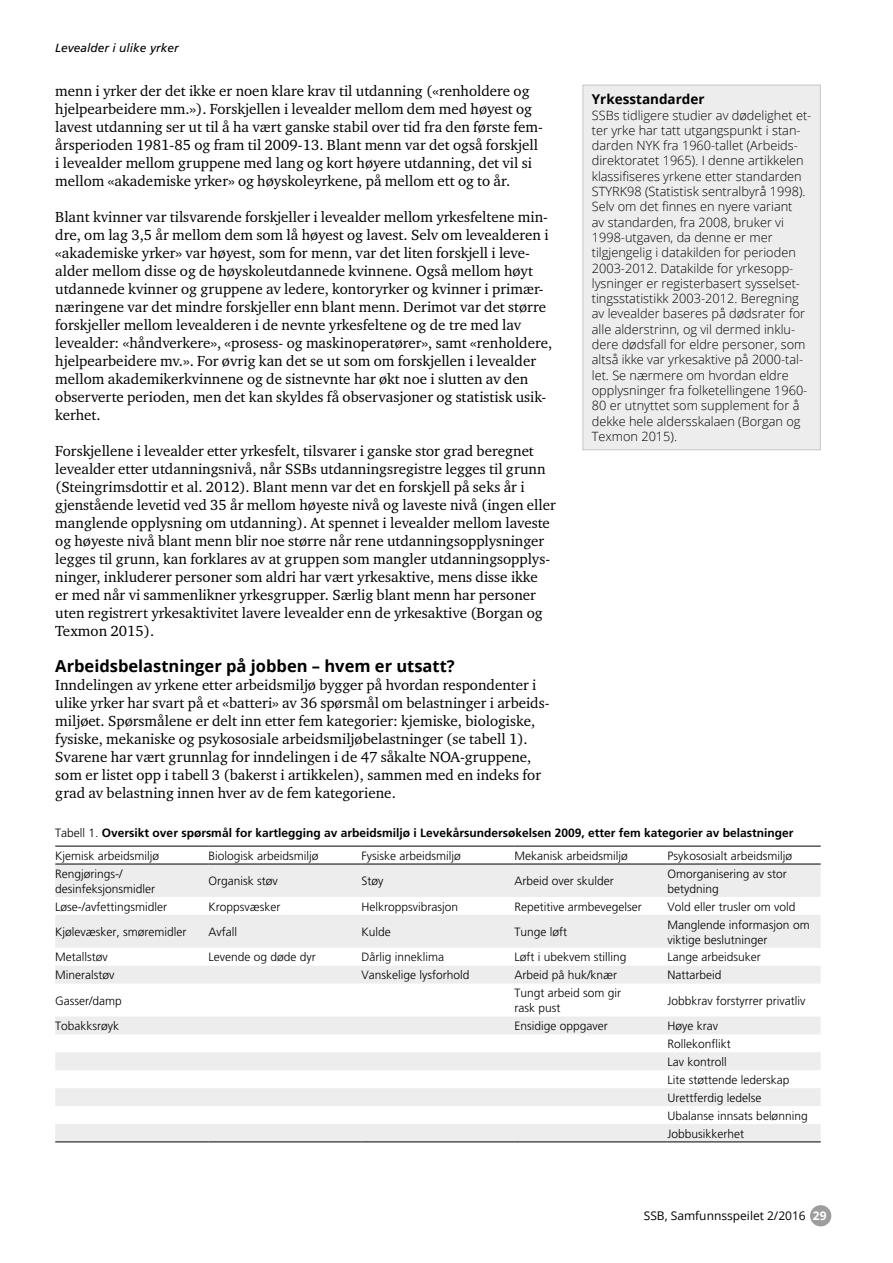
<style>
.page{position:relative;width:893px;height:1263px;background:#fff}
.page>*{position:absolute;margin:0;border:0;box-sizing:border-box;transform-origin:0 0}
.t1{font:700 16.5px "Open Sans";color:#000}
.t2{font:15px/18px "Charter ITC Std";color:#000}
.t3{font:700 13.5px "Open Sans";color:#000}
.t4{font:300 12.75px/15.3px "Open Sans";color:#000}
.t5{font:300 12px/17.9px "Frutiger";color:#000}
.t6{font:700 12px/22.5px "Frutiger";color:#000}
.t7{font:12px "Open Sans";color:#000}
.t8{font:italic 12px "Frutiger";color:#000}
.s1{font-weight:300}
.s2{font-weight:700;color:#fff}
</style>
<div class="page">
<div style="left:810px;top:1205px;width:21px;height:21px;background:#9d9d9c;border-radius:50%"></div>
<div style="left:583px;top:85px;width:237px;height:365px;background:#ededed"></div>
<div style="left:583px;top:85px;width:238px;height:365px;border:1px solid #c6c6c6"></div>
<svg style="left:55px;top:865px;width:766px;height:276px;fill:#ededed"></svg>
<hr style="left:55px;top:1141px;width:153px;height:1px;background:#000">
<hr style="left:208px;top:1141px;width:153px;height:1px;background:#000">
<hr style="left:361px;top:1141px;width:153px;height:1px;background:#000">
<hr style="left:514px;top:1141px;width:154px;height:1px;background:#000">
<hr style="left:668px;top:1141px;width:153px;height:1px;background:#000">
<hr style="left:55px;top:846px;width:153px;height:1px;background:#000">
<hr style="left:208px;top:846px;width:153px;height:1px;background:#000">
<hr style="left:361px;top:846px;width:153px;height:1px;background:#000">
<hr style="left:514px;top:846px;width:154px;height:1px;background:#000">
<hr style="left:668px;top:846px;width:153px;height:1px;background:#000">
<hr style="left:55px;top:864px;width:153px;height:1px;background:#000">
<hr style="left:208px;top:864px;width:153px;height:1px;background:#000">
<hr style="left:361px;top:864px;width:153px;height:1px;background:#000">
<hr style="left:514px;top:864px;width:154px;height:1px;background:#000">
<hr style="left:668px;top:864px;width:153px;height:1px;background:#000">
<p class="t8" style="left:55px;top:40px;width:125px">Levealder i ulike yrker</p>
<p class="t2" style="left:55px;top:82px;width:489px">menn i yrker der det ikke er noen klare krav til utdanning («renholdere og hjelpearbeidere mm.»). Forskjellen i levealder mellom dem med høyest og lavest utdanning ser ut til å ha vært ganske stabil over tid fra den første fem&shy;årsperioden 1981-85 og fram til 2009-13. Blant menn var det også forskjell i levealder mellom gruppene med lang og kort høyere utdanning, det vil si mellom «akademiske yrker» og høyskoleyrkene, på mellom ett og to år.</p>
<p class="t2" style="left:55px;top:208px;width:499px">Blant kvinner var tilsvarende forskjeller i levealder mellom yrkesfeltene min&shy;dre, om lag 3,5 år mellom dem som lå høyest og lavest. Selv om levealderen i «akademiske yrker» var høyest, som for menn, var det liten forskjell i leve&shy;alder mellom disse og de høyskoleutdannede kvinnene. Også mellom høyt utdannede kvinner og gruppene av ledere, kontoryrker og kvinner i primær&shy;næringene var det mindre forskjeller enn blant menn. Derimot var det større forskjeller mellom levealderen i de nevnte yrkesfeltene og de tre med lav levealder: «håndverkere», «prosess- og maskinoperatører», samt «renholdere, hjelpearbeidere mv.». For øvrig kan det se ut som om forskjellen i levealder mellom akademikerkvinnene og de sistnevnte har økt noe i slutten av den observerte perioden, men det kan skyldes få observasjoner og statistisk usik&shy;kerhet.</p>
<p class="t2" style="left:55px;top:442px;width:502px">Forskjellene i levealder etter yrkesfelt, tilsvarer i ganske stor grad beregnet levealder etter utdanningsnivå, når SSBs utdanningsregistre legges til grunn (Steingrimsdottir et al. 2012). Blant menn var det en forskjell på seks år i gjenstående levetid ved 35 år mellom høyeste nivå og laveste nivå (ingen eller manglende opplysning om utdanning). At spennet i levealder mellom laveste og høyeste nivå blant menn blir noe større når rene utdanningsopplysninger legges til grunn, kan forklares av at gruppen som mangler utdanningsopplys&shy;ninger, inkluderer personer som aldri har vært yrkesaktive, mens disse ikke<br>er med når vi sammenlikner yrkesgrupper. Særlig blant menn har personer uten registrert yrkesaktivitet lavere levealder enn de yrkesaktive (Borgan og Texmon 2015).</p>
<p class="t1" style="left:55px;top:654px;width:401px">Arbeidsbelastninger på jobben – hvem er utsatt?</p>
<p class="t2" style="left:55px;top:676px;width:496px">Inndelingen av yrkene etter arbeidsmiljø bygger på hvordan respondenter i ulike yrker har svart på et «batteri» av 36 spørsmål om belastninger i arbeids&shy;miljøet. Spørsmålene er delt inn etter fem kategorier: kjemiske, biologiske, fysiske, mekaniske og psykososiale arbeidsmiljøbelastninger (se tabell 1).<br>Svarene har vært grunnlag for inndelingen i de 47 såkalte NOA-gruppene, som er listet opp i tabell 3 (bakerst i artikkelen), sammen med en indeks for grad av belastning innen hver av de fem kategoriene.</p>
<p class="t3" style="left:592px;top:90px;width:114px">Yrkesstandarder</p>
<p class="t4" style="left:592px;top:107px;width:221px">SSBs tidligere studier av dødelighet et&shy;ter yrke har tatt utgangspunkt i stan&shy;darden NYK fra 1960-tallet (Arbeids&shy;direktoratet 1965). I denne artikkelen klassifiseres yrkene etter standarden STYRK98 (Statistisk sentralbyrå 1998).<br>Selv om det finnes en nyere variant<br>av standarden, fra 2008, bruker vi 1998-utgaven, da denne er mer tilgjengelig i datakilden for perioden 2003-2012. Datakilde for yrkesopp&shy;lysninger er registerbasert sysselset&shy;tingsstatistikk 2003-2012. Beregning av levealder baseres på dødsrater for alle alderstrinn, og vil dermed inklu&shy;dere dødsfall for eldre personer, som altså ikke var yrkesaktive på 2000-tal&shy;let. Se nærmere om hvordan eldre opplysninger fra folketellingene 1960- 80 er utnyttet som supplement for å dekke hele aldersskalaen (Borgan og Texmon 2015).</p>
<p class="t6" style="left:55px;top:822px;width:740px"><span class="s1">Tabell 1.</span> Oversikt over spørsmål for kartlegging av arbeidsmiljø i Levekårsundersøkelsen 2009, etter fem kategorier av belastninger<br><span class="s1">Kjemisk arbeidsmiljø</span></p>
<p class="t5" style="left:208px;top:847px;width:112px">Biologisk arbeidsmiljø</p>
<p class="t5" style="left:361px;top:847px;width:101px">Fysiske arbeidsmiljø</p>
<p class="t5" style="left:514px;top:847px;width:115px">Mekanisk arbeidsmiljø</p>
<p class="t5" style="left:668px;top:847px;width:126px">Psykososialt arbeidsmiljø</p>
<p class="t5" style="left:55px;top:866px;width:102px;line-height:15px">Rengjørings-/ desinfeksjonsmidler</p>
<p class="t5" style="left:208px;top:872px;width:71px">Organisk støv</p>
<p class="t5" style="left:361px;top:872px;width:23px">Støy</p>
<p class="t5" style="left:514px;top:872px;width:101px">Arbeid over skulder</p>
<p class="t5" style="left:668px;top:866px;width:121px;line-height:15px">Omorganisering av stor betydning</p>
<p class="t5" style="left:55px;top:897px;width:113px">Løse-/avfettingsmidler</p>
<p class="t5" style="left:208px;top:897px;width:73px">Kroppsvæsker</p>
<p class="t5" style="left:361px;top:897px;width:98px">Helkroppsvibrasjon</p>
<p class="t5" style="left:514px;top:897px;width:129px">Repetitive armbevegelser</p>
<p class="t5" style="left:668px;top:897px;width:130px">Vold eller trusler om vold</p>
<p class="t5" style="left:55px;top:923px;width:133px">Kjølevæsker, smøremidler</p>
<p class="t5" style="left:208px;top:923px;width:30px">Avfall</p>
<p class="t5" style="left:361px;top:923px;width:31px">Kulde</p>
<p class="t5" style="left:514px;top:923px;width:54px">Tunge løft</p>
<p class="t5" style="left:668px;top:917px;width:144px;line-height:15px">Manglende informasjon om viktige beslutninger</p>
<p class="t5" style="left:55px;top:948px;width:54px">Metallstøv</p>
<p class="t5" style="left:208px;top:948px;width:109px">Levende og døde dyr</p>
<p class="t5" style="left:361px;top:948px;width:84px">Dårlig inneklima</p>
<p class="t5" style="left:514px;top:948px;width:113px">Løft i ubekvem stilling</p>
<p class="t5" style="left:668px;top:948px;width:95px">Lange arbeidsuker</p>
<p class="t5" style="left:55px;top:966px;width:61px">Mineralstøv</p>
<p class="t5" style="left:361px;top:966px;width:110px">Vanskelige lysforhold</p>
<p class="t5" style="left:514px;top:966px;width:104px">Arbeid på huk/knær</p>
<p class="t5" style="left:668px;top:966px;width:55px">Nattarbeid</p>
<p class="t5" style="left:55px;top:992px;width:68px">Gasser/damp</p>
<p class="t5" style="left:514px;top:985px;width:108px;line-height:15px">Tungt arbeid som gir rask pust</p>
<p class="t5" style="left:668px;top:992px;width:139px">Jobbkrav forstyrrer privatliv</p>
<p class="t5" style="left:55px;top:1017px;width:66px">Tobakksrøyk</p>
<p class="t5" style="left:514px;top:1017px;width:95px">Ensidige oppgaver</p>
<p class="t5" style="left:668px;top:1017px;width:142px">Høye krav<br>Rollekonflikt<br>Lav kontroll<br>Lite støttende lederskap<br>Urettferdig ledelse<br>Ubalanse innsats belønning<br>Jobbusikkerhet</p>
<p class="t7" style="left:644px;top:1208px;width:184px">SSB, Samfunnsspeilet 2/2016 <span class="s2">29</span></p>
</div>
